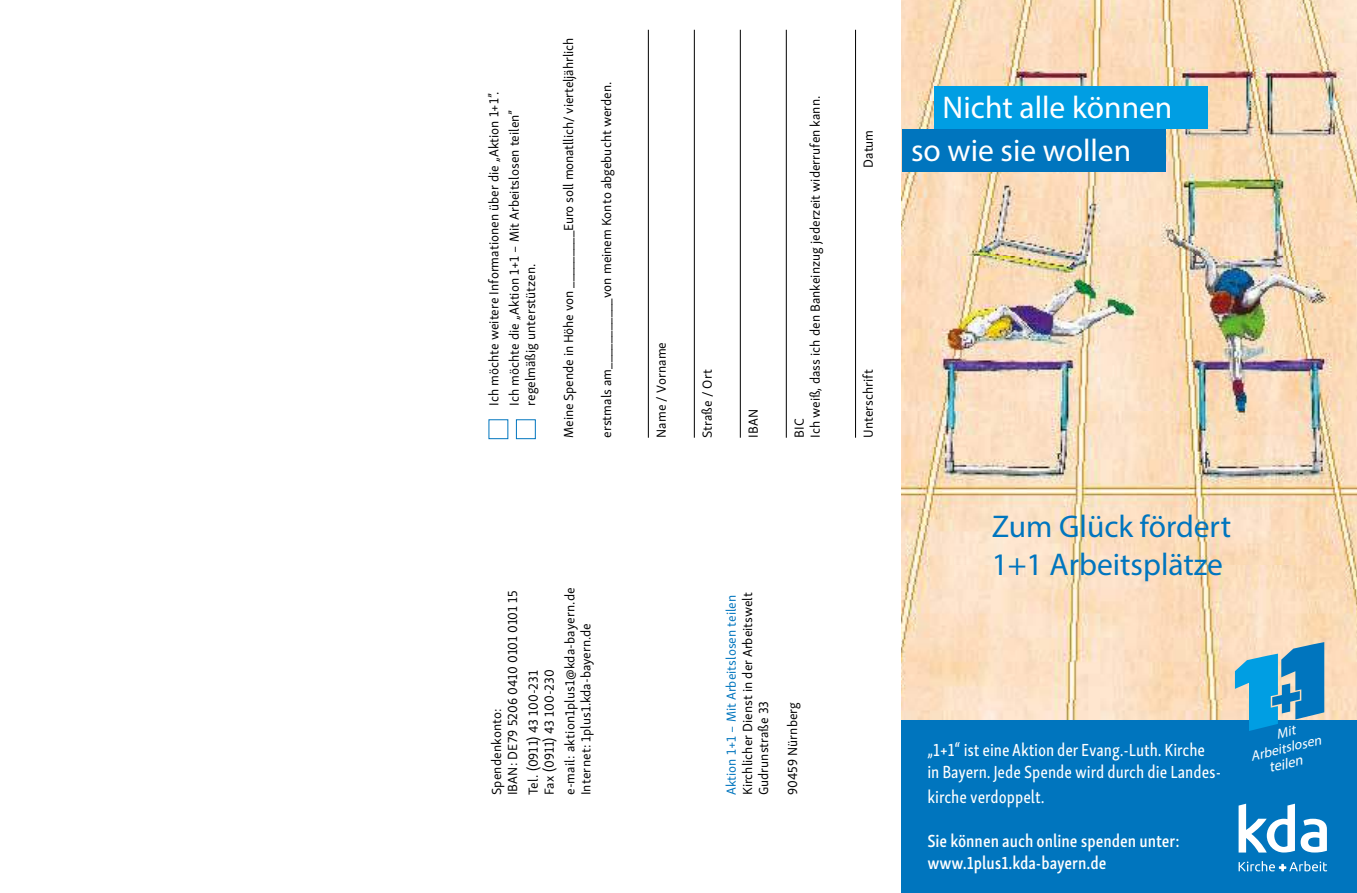
<style>
.page{position:relative;width:1357px;height:893px;background:#fff}
.page>*{position:absolute;margin:0;border:0;box-sizing:border-box;transform-origin:0 0}
.t1{font:31.5px/37.8px "Myriad Pro";color:#0075be}
.t2{font:31.5px/42.5px "Myriad Pro";color:#fff}
.t3{font:18px/21.6px "Skolar Sans Latn Cp Me";letter-spacing:-.005em;color:#fff}
.t4{font:600 18px/21.6px "Skolar Sans Latn Cp";color:#fff}
.t5{font:italic 14.7px "Myriad Pro";color:#fff}
.t6{font:italic 13.95px/15.6px "Myriad Pro";color:#fff;text-align:center}
.t7{font:13.5px/16.2px "Skolar Sans Latn";color:#000}
.t8{font:13.5px "Skolar Sans Latn";color:#0075be}
</style>
<div class="page">
<div style="left:516px;top:419px;width:19px;height:20px;background:#fff;border:1px solid #0075be"></div>
<hr style="left:648px;top:30px;width:1px;height:408px;background:#000">
<hr style="left:694px;top:30px;width:1px;height:408px;background:#000">
<hr style="left:740px;top:30px;width:1px;height:408px;background:#000">
<hr style="left:786px;top:30px;width:1px;height:408px;background:#000">
<hr style="left:855px;top:30px;width:1px;height:408px;background:#000">
<img style="left:901px;top:0;width:455px;height:721px">
<div style="left:901px;top:721px;width:455px;height:172px;background:#0075be"></div>
<svg style="left:1300px;top:819px;width:26px;height:33px"></svg>
<svg style="left:1238px;top:804px;width:56px;height:48px"></svg>
<svg style="left:1238px;top:861px;width:89px;height:10px"></svg>
<svg style="left:1234px;top:642px;width:90px;height:89px;background:#4b9fc8"></svg>
<div style="left:934px;top:86px;width:273px;height:43px;background:#009ee3"></div>
<div style="left:901px;top:129px;width:264px;height:43px;background:#0075be"></div>
<p class="t7" style="left:484px;top:406px;width:316px;line-height:20.4px;rotate:-90deg">Ich möchte weitere Informationen über die „Aktion 1+1”.<br>Ich möchte die „Aktion 1+1 – Mit Arbeitslosen teilen”</p>
<p class="t7" style="left:523px;top:406px;width:144px;rotate:-90deg">regelmäßig unterstützen.</p>
<p class="t7" style="left:561px;top:438px;width:401px;rotate:-90deg">Meine Spende in Höhe von _________Euro soll monatllich/ vierteljährlich</p>
<p class="t7" style="left:599px;top:438px;width:357px;rotate:-90deg">erstmals am___________von meinem Konto abgebucht werden.</p>
<p class="t7" style="left:653px;top:438px;width:97px;rotate:-90deg">Name / Vorname</p>
<p class="t7" style="left:699px;top:438px;width:70px;rotate:-90deg">Straße / Ort</p>
<p class="t7" style="left:745px;top:438px;width:30px;rotate:-90deg">IBAN</p>
<p class="t7" style="left:791px;top:438px;width:343px;rotate:-90deg">BIC<br>Ich weiß, dass ich den Bankeinzug jederzeit widerrufen kann.</p>
<p class="t7" style="left:489px;top:795px;width:206px;rotate:-90deg">Spendenkonto:<br>IBAN: DE79 5206 0410 0101 0101 15</p>
<p class="t7" style="left:562px;top:795px;width:209px;rotate:-90deg">e-mail: aktion1plus1@kda-bayern.de<br>Internet: 1plus1.kda-bayern.de</p>
<p class="t8" style="left:724px;top:795px;width:202px;rotate:-90deg">Aktion 1+1 – Mit Arbeitslosen teilen</p>
<p class="t7" style="left:740px;top:795px;width:204px;rotate:-90deg">Kirchlicher Dienst in der Arbeitswelt<br>Gudrunstraße 33</p>
<p class="t7" style="left:525px;top:795px;width:127px;rotate:-90deg">Tel. (0911) 43 100-231<br>Fax (0911) 43 100-230</p>
<p class="t7" style="left:785px;top:795px;width:94px;rotate:-90deg">90459 Nürnberg</p>
<p class="t7" style="left:860px;top:168px;width:39px;rotate:-90deg">Datum</p>
<h1 class="t2" style="left:911px;top:89px;width:263px;text-indent:31px">Nicht alle können so wie sie wollen</h1>
<p class="t7" style="left:860px;top:438px;width:70px;rotate:-90deg">Unterschrift</p>
<h1 class="t1" style="left:991px;top:510px;width:241px">Zum Glück fördert<br>1+1 Arbeitsplätze</h1>
<h2 class="t3" style="left:927px;top:741px;width:295px">„1+1“ ist eine Aktion der Evang.-Luth. Kirche in Bayern. Jede Spende wird durch die Landes-</h2>
<h2 class="t3" style="left:927px;top:787px;width:119px">kirche verdoppelt.</h2>
<h2 class="t4" style="left:927px;top:832px;width:254px">Sie können auch online spenden unter: www.1plus1.kda-bayern.de</h2>
<p class="t6" style="left:1245px;top:734px;width:73px;rotate:-13deg">Mit<br>Arbeitslosen</p>
<p class="t5" style="left:1267px;top:762px;width:36px;rotate:-13deg">teilen</p>
</div>
